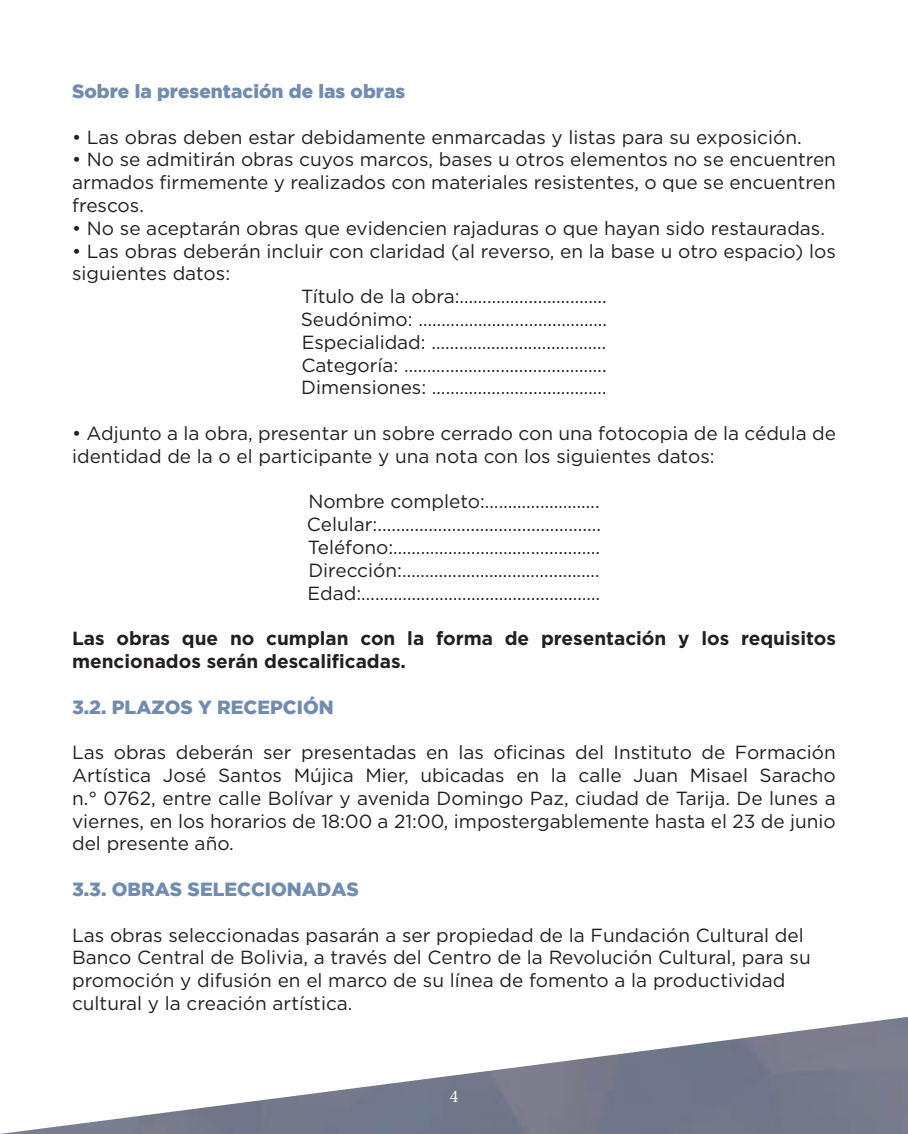
<style>
.page{position:relative;width:908px;height:1134px;background:#fff}
.page>*{position:absolute;margin:0;border:0;box-sizing:border-box;transform-origin:0 0}
.t1{font:19px/22.8px "Gotham";color:#231f20;text-align:justify}
.t2{font:700 19px/22.8px "Gotham";color:#231f20}
.t3{font:900 19px "Gotham";color:#708daf}
.t4{font:18px "Minion Pro";color:#fff}
</style>
<div class="page">
<img style="left:0;top:1017px;width:907px;height:117px">
<p class="t3" style="left:72px;top:80px;width:334px">Sobre la presentación de las obras</p>
<p class="t1" style="left:72px;top:125px;width:730px">• Las obras deben estar debidamente enmarcadas y listas para su exposición.</p>
<p class="t1" style="left:72px;top:148px;width:765px">• No se admitirán obras cuyos marcos, bases u otros elementos no se encuentren armados firmemente y realizados con materiales resistentes, o que se encuentren frescos.</p>
<p class="t1" style="left:72px;top:217px;width:754px">• No se aceptarán obras que evidencien rajaduras o que hayan sido restauradas.</p>
<p class="t1" style="left:72px;top:239px;width:765px">• Las obras deberán incluir con claridad (al reverso, en la base u otro espacio) los</p>
<p class="t1" style="left:72px;top:262px;width:160px">siguientes datos:</p>
<p class="t1" style="left:301px;top:285px;width:307px">Título de la obra:…………......…………..</p>
<p class="t1" style="left:300px;top:308px;width:308px">Seudónimo: ………………….........………..</p>
<p class="t1" style="left:301px;top:331px;width:306px">Especialidad: ………………........…………</p>
<p class="t1" style="left:301px;top:353px;width:307px">Categoría: ……………………..........……….</p>
<p class="t1" style="left:301px;top:376px;width:307px">Dimensiones: ………………........…………</p>
<p class="t1" style="left:72px;top:422px;width:765px">• Adjunto a la obra, presentar un sobre cerrado con una fotocopia de la cédula de identidad de la o el participante y una nota con los siguientes datos:</p>
<p class="t1" style="left:307px;top:490px;width:295px">Nombre completo:…………………….<br>Celular:................................................<br>Teléfono:……………………………........….<br>Dirección:………………………….......…… Edad:………………………………..........……</p>
<p class="t2" style="left:72px;top:628px;width:765px">Las obras que no cumplan con la forma de presentación y los requisitos mencionados serán descalificadas.</p>
<p class="t3" style="left:72px;top:696px;width:263px">3.2. PLAZOS Y RECEPCIÓN</p>
<p class="t1" style="left:72px;top:741px;width:765px">Las obras deberán ser presentadas en las oficinas del Instituto de Formación Artística José Santos Mújica Mier, ubicadas en la calle Juan Misael Saracho n.° 0762, entre calle Bolívar y avenida Domingo Paz, ciudad de Tarija. De lunes a viernes, en los horarios de 18:00 a 21:00, impostergablemente hasta el 23 de junio del presente año.</p>
<p class="t3" style="left:72px;top:878px;width:288px">3.3. OBRAS SELECCIONADAS</p>
<p class="t1" style="left:72px;top:923px;width:739px;text-align:left">Las obras seleccionadas pasarán a ser propiedad de la Fundación Cultural del Banco Central de Bolivia, a través del Centro de la Revolución Cultural, para su promoción y difusión en el marco de su línea de fomento a la productividad cultural y la creación artística.</p>
<p class="t4" style="left:449px;top:1085px;width:10px">4</p>
</div>
